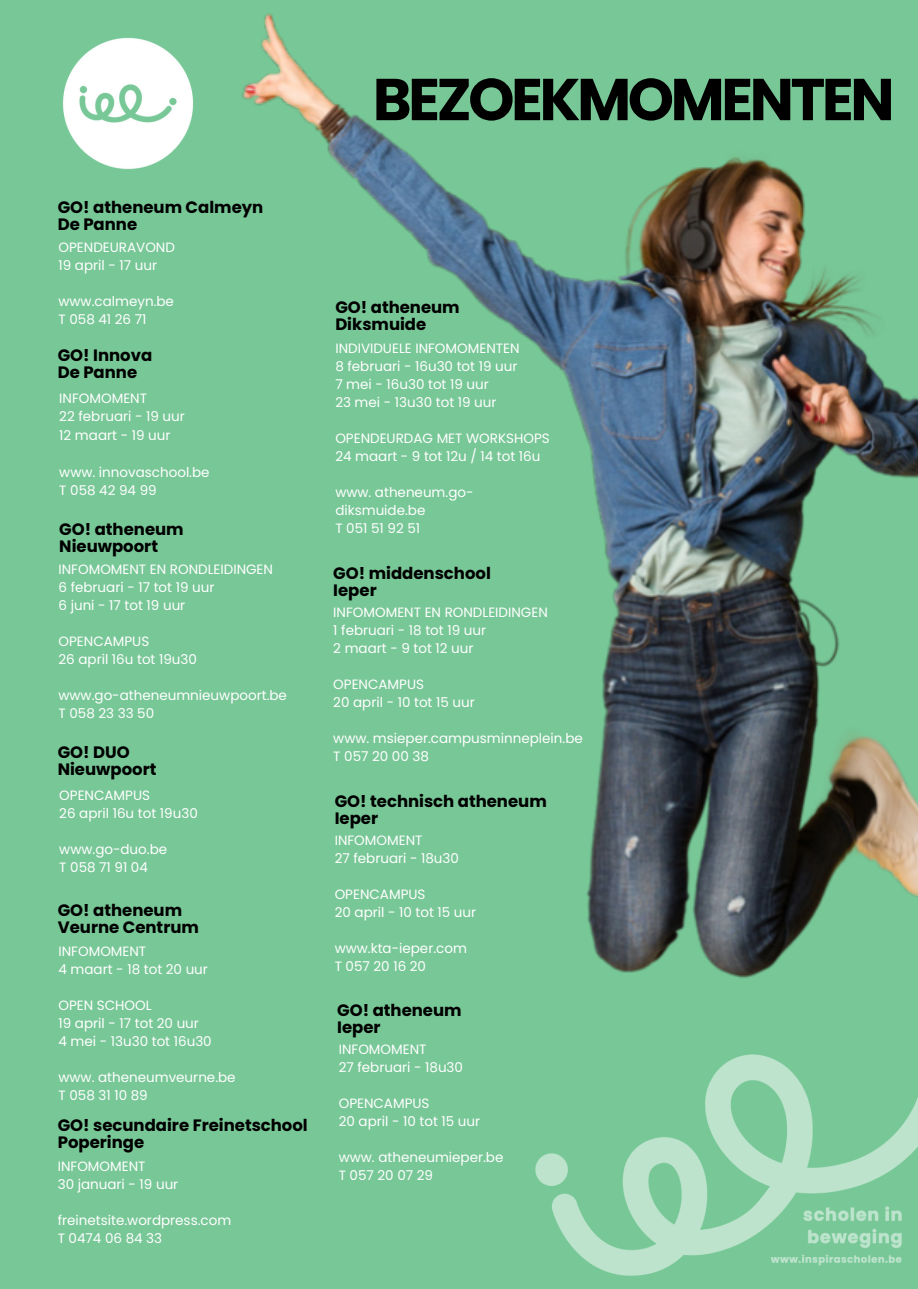
<style>
.page{position:relative;width:918px;height:1289px;background:#fff}
.page>*{position:absolute;margin:0;border:0;box-sizing:border-box;transform-origin:0 0}
.t1{font:700 58.95px "Poppins";letter-spacing:-.06em;color:#000}
.t2{font:700 16.5px/16.8px "Poppins";color:#000}
.t3{font:13.5px/18px "Poppins";color:#fff}
</style>
<div class="page">
<div style="left:0;top:0;width:918px;height:1288px;background:#78c797"></div>
<img style="left:62px;top:38px;width:132px;height:131px">
<img style="left:242px;top:14px;width:676px;height:929px">
<img style="left:535px;top:943px;width:383px;height:333px">
<p class="t1" style="left:373px;top:58px;width:523px">BEZOEKMOMENTEN</p>
<p class="t2" style="left:58px;top:199px;width:207px">GO! atheneum Calmeyn<br>De Panne</p>
<p class="t3" style="left:59px;top:238px;width:118px">OPENDEURAVOND</p>
<p class="t3" style="left:59px;top:256px;width:100px">19 april - 17 uur</p>
<p class="t3" style="left:59px;top:292px;width:117px">www.calmeyn.be</p>
<p class="t3" style="left:59px;top:310px;width:89px">T 058 41 26 71</p>
<p class="t2" style="left:58px;top:346px;width:96px">GO! Innova<br>De Panne</p>
<p class="t3" style="left:59px;top:389px;width:89px">INFOMOMENT</p>
<h2 class="t3" style="left:59px;top:407px;width:127px">22 februari - 19 uur</h2>
<p class="t3" style="left:59px;top:426px;width:113px">12 maart - 19 uur</p>
<p class="t3" style="left:59px;top:463px;width:152px">www. innovaschool.be</p>
<p class="t3" style="left:59px;top:481px;width:99px">T 058 42 94 99</p>
<p class="t2" style="left:59px;top:520px;width:126px">GO! atheneum<br>Nieuwpoort</p>
<p class="t3" style="left:59px;top:560px;width:216px">INFOMOMENT EN RONDLEIDINGEN</p>
<p class="t3" style="left:59px;top:578px;width:157px">6 februari - 17 tot 19 uur</p>
<p class="t3" style="left:59px;top:596px;width:128px">6 juni - 17 tot 19 uur</p>
<h2 class="t3" style="left:59px;top:632px;width:92px">OPENCAMPUS</h2>
<p class="t3" style="left:59px;top:650px;width:140px">26 april 16u tot 19u30</p>
<p class="t3" style="left:59px;top:686px;width:230px">www.go-atheneumnieuwpoort.be</p>
<p class="t3" style="left:59px;top:704px;width:97px">T 058 23 33 50</p>
<p class="t2" style="left:58px;top:743px;width:100px">GO! DUO<br>Nieuwpoort</p>
<h2 class="t3" style="left:59px;top:785px;width:92px">OPENCAMPUS</h2>
<p class="t3" style="left:59px;top:803px;width:140px">26 april 16u tot 19u30</p>
<p class="t3" style="left:59px;top:839px;width:109px">www.go-duo.be</p>
<p class="t3" style="left:59px;top:857px;width:90px">T 058 71 91 04</p>
<p class="t2" style="left:58px;top:901px;width:143px">GO! atheneum<br>Veurne Centrum</p>
<p class="t3" style="left:59px;top:942px;width:89px">INFOMOMENT</p>
<p class="t3" style="left:59px;top:960px;width:151px">4 maart - 18 tot 20 uur</p>
<p class="t3" style="left:59px;top:996px;width:95px">OPEN SCHOOL</p>
<h1 class="t3" style="left:59px;top:1014px;width:142px">19 april - 17 tot 20 uur</h1>
<h2 class="t3" style="left:59px;top:1032px;width:155px">4 mei - 13u30 tot 16u30</h2>
<p class="t3" style="left:59px;top:1068px;width:179px">www. atheneumveurne.be</p>
<p class="t3" style="left:59px;top:1086px;width:91px">T 058 31 10 89</p>
<p class="t2" style="left:58px;top:1116px;width:252px">GO! secundaire Freinetschool<br>Poperinge</p>
<p class="t3" style="left:58px;top:1157px;width:89px">INFOMOMENT</p>
<p class="t3" style="left:58px;top:1175px;width:122px">30 januari - 19 uur</p>
<p class="t3" style="left:58px;top:1211px;width:175px">freinetsite.wordpress.com</p>
<p class="t3" style="left:58px;top:1229px;width:106px">T 0474 06 84 33</p>
<p class="t2" style="left:335px;top:299px;width:126px">GO! atheneum<br>Diksmuide</p>
<p class="t3" style="left:335px;top:339px;width:186px">INDIVIDUELE INFOMOMENTEN</p>
<h2 class="t3" style="left:335px;top:357px;width:184px">8 februari - 16u30 tot 19 uur</h2>
<p class="t3" style="left:335px;top:375px;width:155px">7 mei - 16u30 tot 19 uur</p>
<p class="t3" style="left:335px;top:393px;width:163px">23 mei - 13u30 tot 19 uur</p>
<p class="t3" style="left:335px;top:429px;width:216px">OPENDEURDAG MET WORKSHOPS</p>
<p class="t3" style="left:335px;top:447px;width:207px">24 maart - 9 tot 12u / 14 tot 16u</p>
<p class="t3" style="left:335px;top:483px;width:140px">www. atheneum.go&shy;diksmuide.be</p>
<h2 class="t3" style="left:335px;top:519px;width:86px">T 051 51 92 51</h2>
<p class="t2" style="left:333px;top:565px;width:159px">GO! middenschool<br>Ieper</p>
<p class="t3" style="left:333px;top:603px;width:216px">INFOMOMENT EN RONDLEIDINGEN</p>
<p class="t3" style="left:333px;top:621px;width:154px">1 februari - 18 tot 19 uur</p>
<p class="t3" style="left:333px;top:639px;width:142px">2 maart - 9 tot 12 uur</p>
<p class="t3" style="left:333px;top:675px;width:92px">OPENCAMPUS</p>
<p class="t3" style="left:333px;top:693px;width:143px">20 april - 10 tot 15 uur</p>
<p class="t3" style="left:333px;top:729px;width:251px">www. msieper.campusminneplein.be</p>
<h2 class="t3" style="left:333px;top:747px;width:97px">T 057 20 00 38</h2>
<p class="t2" style="left:335px;top:792px;width:214px">GO! technisch atheneum<br>Ieper</p>
<p class="t3" style="left:335px;top:830px;width:89px">INFOMOMENT</p>
<p class="t3" style="left:335px;top:848px;width:126px">27 februari - 18u30</p>
<p class="t3" style="left:335px;top:884px;width:92px">OPENCAMPUS</p>
<h2 class="t3" style="left:335px;top:902px;width:143px">20 april - 10 tot 15 uur</h2>
<p class="t3" style="left:335px;top:938px;width:134px">www.kta-ieper.com</p>
<p class="t3" style="left:335px;top:956px;width:93px">T 057 20 16 20</p>
<p class="t2" style="left:337px;top:1001px;width:126px">GO! atheneum<br>Ieper</p>
<p class="t3" style="left:339px;top:1040px;width:89px">INFOMOMENT</p>
<p class="t3" style="left:339px;top:1058px;width:126px">27 februari - 18u30</p>
<p class="t3" style="left:339px;top:1094px;width:92px">OPENCAMPUS</p>
<p class="t3" style="left:339px;top:1112px;width:143px">20 april - 10 tot 15 uur</p>
<p class="t3" style="left:339px;top:1148px;width:166px">www. atheneumieper.be</p>
<h2 class="t3" style="left:339px;top:1166px;width:96px">T 057 20 07 29</h2>
</div>
